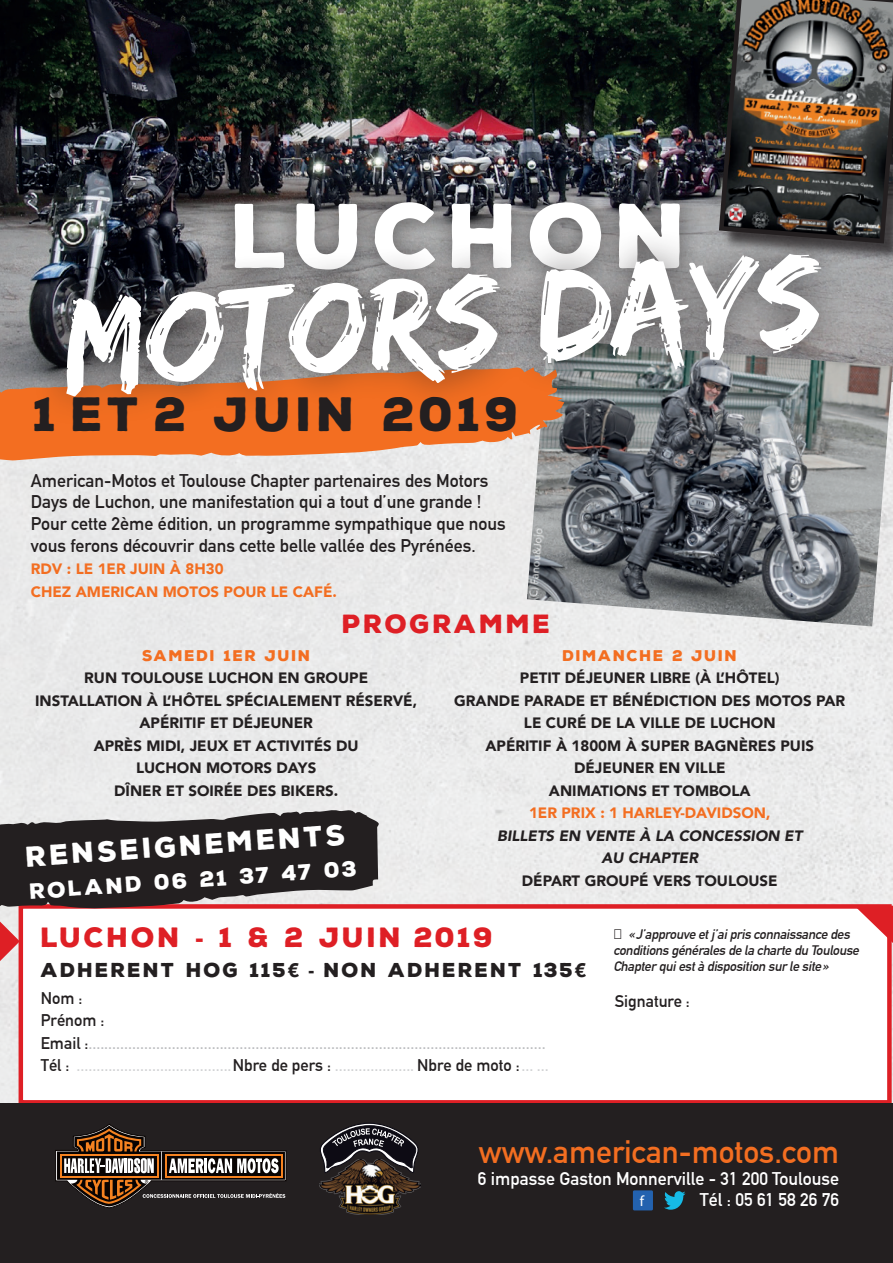
<style>
.page{position:relative;width:893px;height:1263px;background:#fff}
.page>*{position:absolute;margin:0;border:0;box-sizing:border-box;transform-origin:0 0}
.t1{font:135px "Edo SZ";color:#fff}
.t2{font:900 88.8px "Nexa Rust Sans";letter-spacing:.1em;color:#fff}
.t3{font:900 46.65px "Nexa Rust Sans";letter-spacing:.09em;color:#231f20}
.t4{font:700 31.65px "DIN Alternate";color:#f36e21}
.t5{font:900 27.75px "Nexa Rust Sans";color:#fff}
.t6{font:900 27px "Nexa Rust Sans";letter-spacing:.1em;color:#de1f25}
.t7{font:900 25.5px "Nexa Rust Sans";letter-spacing:.1em;color:#de1f25}
.t8{font:900 21.3px "Nexa Rust Sans";color:#fff}
.t9{font:900 19.5px "Nexa Rust Sans";letter-spacing:.1em;color:#231f20}
.t10{font:700 18px/21.6px "DIN Alternate";color:#231f20}
.t11{font:700 18px/21.6px "DIN Alternate";color:#fff;text-align:right}
.t12{font:700 16.5px/22.5px "DIN Alternate";color:#bcbdc0}
.t13{font:700 16.5px "DIN Alternate";color:#231f20}
.t14{font:900 15px/22.5px "Avenir";color:#231f20;text-align:center}
.t15{font:900 15px/22.5px "Avenir";color:#f36e21}
.t16{font:italic 900 15px/22.5px "Avenir";color:#231f20;text-align:center}
.t17{font:900 15px "Nexa Rust Sans";letter-spacing:.1em;color:#f36e21}
.t18{font:14.85px "Myriad Pro";color:#fff}
.t19{font:italic 700 13.5px/16.2px "DIN Alternate";color:#231f20}
.s1{font-family:"Avenir"}
.s2{color:#231f20}
.s3{color:#d1d2d4}
</style>
<div class="page">
<div style="left:19px;top:904px;width:873px;height:200px;border:4px solid #de1f25"></div>
<svg style="left:0;top:921px;width:20px;height:40px"></svg>
<svg style="left:854px;top:906px;width:39px;height:37px"></svg>
<div style="left:0;top:1103px;width:893px;height:160px;background:#231f20"></div>
<svg style="left:55px;top:1124px;width:232px;height:84px"></svg>
<img style="left:320px;top:1173px;width:100px;height:42px">
<svg style="left:320px;top:1123px;width:99px;height:50px"></svg>
<div style="left:633px;top:1190px;width:20px;height:20px;background:#2362af;border-radius:2px"></div>
<svg style="left:664px;top:1191px;width:21px;height:19px"></svg>
<img style="left:0;top:0;width:893px;height:367px">
<img style="left:527px;top:339px;width:366px;height:287px">
<img style="left:716px;top:0;width:177px;height:246px">
<svg style="left:0;top:367px;width:564px;height:94px;background:#e88e59"></svg>
<div style="left:211px;top:179px;width:493px;height:114px;background:#231f20;opacity:.6"></div>
<div style="left:34px;top:222px;width:816px;height:205px;background:#231f20;opacity:.6"></div>
<svg style="left:0;top:807px;width:383px;height:103px;background:#4f4546"></svg>
<h2 class="t2" style="left:231px;top:176px;width:459px">LUCHON</h2>
<h1 class="t1" style="left:58px;top:268px;width:761px;rotate:-4deg">MOTORS DAYS</h1>
<h3 class="t3" style="left:33px;top:382px;width:487px">1 ET 2 JUIN 2019</h3>
<p class="t10" style="left:31px;top:468px;width:476px">American-Motos et Toulouse Chapter partenaires des Motors Days de Luchon, une manifestation qui a tout d’une grande !<br>Pour cette 2ème édition, un programme sympathique que nous vous ferons découvrir dans cette belle vallée des Pyrénées.</p>
<p class="t15" style="left:31px;top:557px;width:308px">RDV : LE 1ER JUIN À 8H30<br>CHEZ AMERICAN MOTOS POUR LE CAFÉ.</p>
<h3 class="t7" style="left:342px;top:606px;width:210px">PROGRAMME</h3>
<p class="t17" style="left:142px;top:645px;width:170px">SAMEDI 1ER JUIN</p>
<p class="t14" style="left:35px;top:666px;width:383px">RUN TOULOUSE LUCHON EN GROUPE<br>INSTALLATION À L’HÔTEL SPÉCIALEMENT RÉSERVÉ,<br>APÉRITIF ET DÉJEUNER<br>APRÈS MIDI, JEUX ET ACTIVITÉS DU<br>LUCHON MOTORS DAYS<br>DÎNER ET SOIRÉE DES BIKERS.</p>
<h3 class="t5" style="left:25px;top:838px;width:322px;rotate:-4deg">RENSEIGNEMENTS</h3>
<h3 class="t8" style="left:29px;top:877px;width:330px;rotate:-4deg">ROLAND 06 21 37 47 03</h3>
<p class="t17" style="left:562px;top:645px;width:176px">DIMANCHE 2 JUIN</p>
<p class="t14" style="left:454px;top:666px;width:393px">PETIT DÉJEUNER LIBRE (À L’HÔTEL)<br>GRANDE PARADE ET BÉNÉDICTION DES MOTOS PAR<br>LE CURÉ DE LA VILLE DE LUCHON<br>APÉRITIF À 1800M À SUPER BAGNÈRES PUIS<br>DÉJEUNER EN VILLE<br>ANIMATIONS ET TOMBOLA</p>
<p class="t15" style="left:529px;top:801px;width:243px">1ER PRIX : 1 HARLEY-DAVIDSON,</p>
<p class="t16" style="left:497px;top:824px;width:306px">BILLETS EN VENTE À LA CONCESSION ET<br>AU CHAPTER</p>
<p class="t14" style="left:522px;top:869px;width:257px">DÉPART GROUPÉ VERS TOULOUSE</p>
<h3 class="t6" style="left:41px;top:919px;width:454px">LUCHON <span class="s1">-</span> 1 &amp; 2 JUIN 2019</h3>
<h3 class="t9" style="left:41px;top:957px;width:547px">ADHERENT HOG 115<span class="s1">€ -</span> NON ADHERENT 135<span class="s1">€</span></h3>
<p class="t12" style="left:41px;top:986px;width:510px"><span class="s2">Nom :<br>Prénom :<br>Email :</span>...................................................................................................................<br><span class="s2">Tél :</span> <span class="s3">.......................................</span><span class="s2">Nbre de pers :</span> <span class="s3">....................</span> <span class="s2">Nbre de moto :</span><span class="s3">... ...</span></p>
<p class="t19" style="left:613px;top:925px;width:250px;text-indent:15px">«J’approuveetj ’aiprisconnaissancedes conditionsgénéralesdelachartedu Toulouse<br>Chapterquiestàdisposition surlesite»</p>
<p class="t13" style="left:615px;top:988px;width:77px">Signature :</p>
<h3 class="t4" style="left:479px;top:1128px;width:362px">www.american-motos.com</h3>
<p class="t11" style="left:478px;top:1166px;width:363px">6 impasse Gaston Monnerville - 31 200 Toulouse<br>Tél : 05 61 58 26 76</p>
<p class="t18" style="left:640px;top:1192px;width:6px">f</p>
</div>
